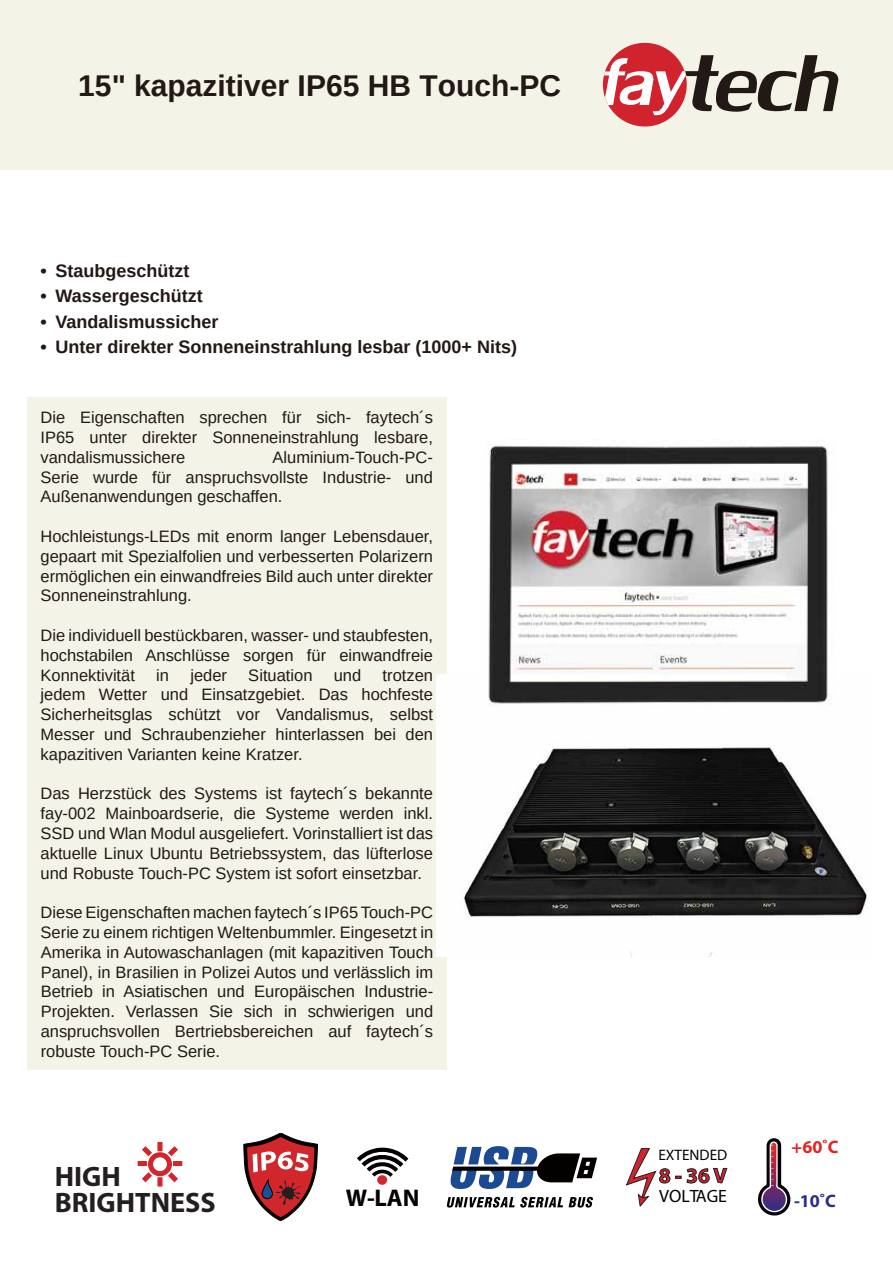
<style>
.page{position:relative;width:893px;height:1263px;background:#fff}
.page>*{position:absolute;margin:0;border:0;box-sizing:border-box;transform-origin:0 0}
.t1{font:700 30px "Arimo";color:#221815}
.t2{font:700 28.2px/25.8px "Myriad Pro";color:#231f20}
.t3{font:700 24.15px "Myriad Pro";color:#040000}
.t4{font:700 18px "Arimo";color:#221815}
.t5{font:700 18px "Myriad Pro";color:#de2726}
.t6{font:700 18px "Myriad Pro";color:#2a2f88}
.t7{font:17.85px "Myriad Pro";color:#040000}
.t8{font:16.5px/19.8px "Arimo";color:#221815;text-align:justify}
.t9{font:15.15px "Myriad Pro";color:#040000}
</style>
<div class="page">
<div style="left:0;top:0;width:893px;height:169px;background:#f3f3e8"></div>
<div style="left:603px;top:43px;width:84px;height:84px;background:#d1232d;border-radius:50%"></div>
<svg style="left:604px;top:55px;width:235px;height:60px"></svg>
<div style="left:27px;top:398px;width:419px;height:672px;background:#f3f3e8"></div>
<img style="left:436px;top:674px;width:431px;height:282px">
<svg style="left:757px;top:1138px;width:34px;height:78px"></svg>
<svg style="left:626px;top:1148px;width:102px;height:59px"></svg>
<svg style="left:447px;top:1197px;width:146px;height:10px"></svg>
<svg style="left:450px;top:1146px;width:147px;height:43px"></svg>
<svg style="left:357px;top:1148px;width:51px;height:29px"></svg>
<div style="left:377px;top:1175px;width:10px;height:10px;background:#d1272c;border-radius:50%"></div>
<svg style="left:244px;top:1133px;width:74px;height:88px"></svg>
<svg style="left:137px;top:1141px;width:46px;height:46px"></svg>
<img style="left:480px;top:445px;width:356px;height:268px">
<h1 class="t1" style="left:78px;top:65px;width:484px">15" kapazitiver IP65 HB Touch-PC</h1>
<p class="t4" style="left:41px;top:258px;width:151px">• Staubgeschützt</p>
<p class="t4" style="left:41px;top:283px;width:164px">• Wassergeschützt</p>
<p class="t4" style="left:41px;top:309px;width:180px">• Vandalismussicher</p>
<p class="t4" style="left:41px;top:334px;width:478px">• Unter direkter Sonneneinstrahlung lesbar (1000+ Nits)</p>
<p class="t8" style="left:41px;top:408px;width:394px">Die Eigenschaften sprechen für sich- faytech´s IP65 unter direkter Sonneneinstrahlung lesbare, vandalismussichere</p>
<p class="t8" style="left:41px;top:447px;width:394px;text-indent:232px">Aluminium-Touch-PC-Serie wurde für anspruchsvollste Industrie- und Außenanwendungen geschaffen.</p>
<p class="t8" style="left:41px;top:526px;width:394px">Hochleistungs-LEDs mit enorm langer Lebensdauer, gepaart mit Spezialfolien und verbesserten Polarizern ermöglichen ein einwandfreies Bild auch unter direkter Sonneneinstrahlung.</p>
<p class="t8" style="left:41px;top:625px;width:394px">Die individuell bestückbaren, wasser- und staubfesten, hochstabilen Anschlüsse sorgen für einwandfreie Konnektivität</p>
<p class="t8" style="left:156px;top:665px;width:14px">in</p>
<p class="t8" style="left:190px;top:665px;width:38px">jeder</p>
<p class="t8" style="left:248px;top:665px;width:66px">Situation</p>
<p class="t8" style="left:334px;top:665px;width:29px">und</p>
<p class="t8" style="left:41px;top:665px;width:394px;text-indent:342px">trotzen jedem Wetter und Einsatzgebiet. Das hochfeste Sicherheitsglas schützt vor Vandalismus, selbst Messer und Schraubenzieher hinterlassen bei den kapazitiven Varianten keine Kratzer.</p>
<p class="t8" style="left:41px;top:784px;width:394px">Das Herzstück des Systems ist faytech´s bekannte fay-002 Mainboardserie, die Systeme werden inkl.<br>SSD und Wlan Modul ausgeliefert. Vorinstalliert ist das aktuelle Linux Ubuntu Betriebssystem, das lüfterlose und Robuste Touch-PC System ist sofort einsetzbar.</p>
<p class="t8" style="left:41px;top:903px;width:394px">Diese Eigenschaften machen faytech´s IP65Touch-PC Serie zu einem richtigen Weltenbummler. Eingesetzt in Amerika in Autowaschanlagen (mit kapazitiven Touch Panel), in Brasilien in Polizei Autos und verlässlich im Betrieb in Asiatischen und Europäischen Industrie-Projekten. Verlassen Sie sich in schwierigen und anspruchsvollen Bertriebsbereichen auf faytech´s robuste Touch-PC Serie.</p>
<p class="t9" style="left:658px;top:1146px;width:70px">EXTENDED</p>
<h2 class="t2" style="left:55px;top:1162px;width:162px">HIGH<br>BRIGHTNESS</h2>
<h3 class="t3" style="left:346px;top:1182px;width:75px">W-LAN</h3>
<p class="t7" style="left:659px;top:1185px;width:69px">VOLTAGE</p>
<p class="t5" style="left:792px;top:1135px;width:48px">+60˚C</p>
<p class="t6" style="left:794px;top:1189px;width:44px">-10˚C</p>
</div>
